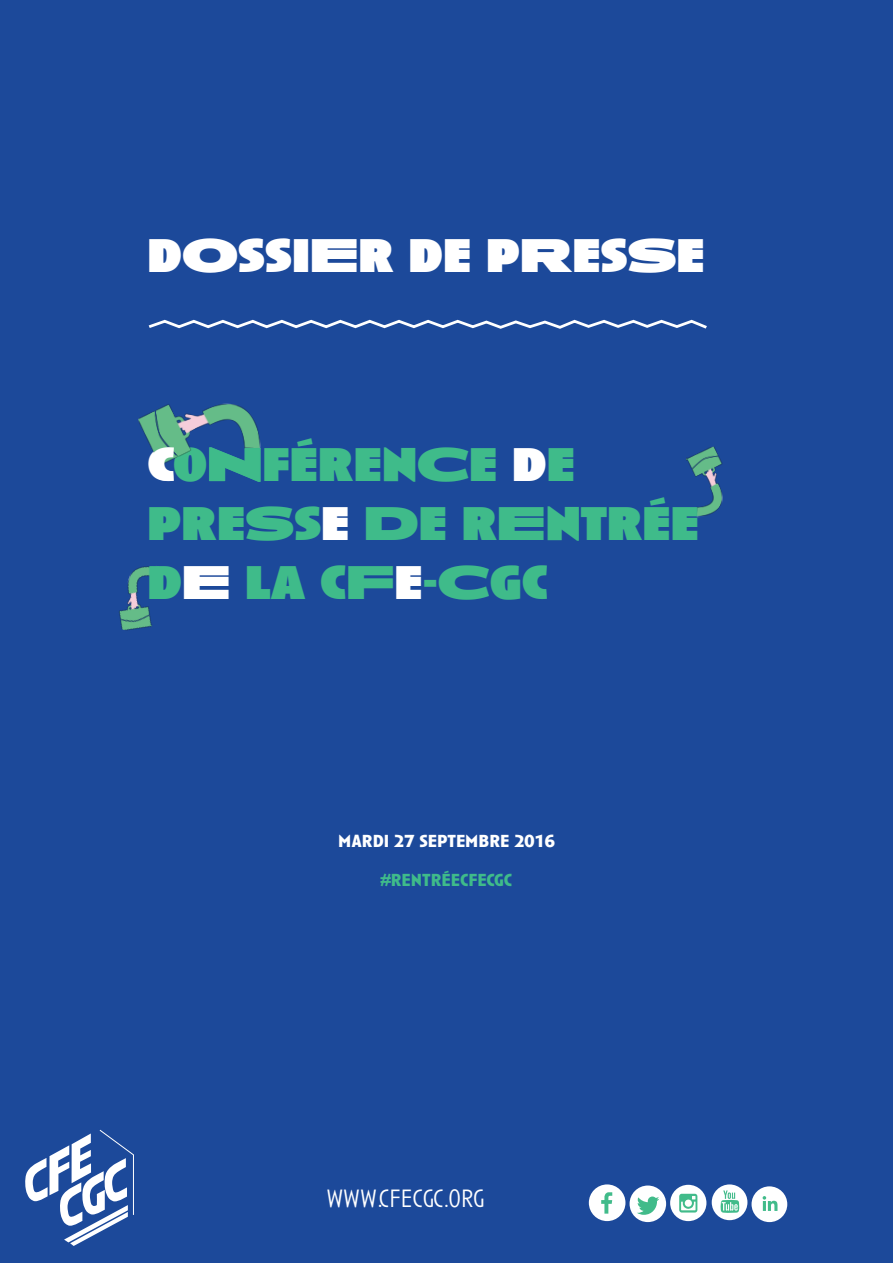
<style>
.page{position:relative;width:893px;height:1263px;background:#1c499a}
.page>*{position:absolute;margin:0;border:0;box-sizing:border-box;transform-origin:0 0}
.t1{font:900 48.9px/58.7px "Anisette";color:#3fbb8a}
.t2{font:900 48.9px "Anisette";color:#fff}
.t3{font:300 25.8px "Anisette Pro";color:#fff}
.t4{font:700 18px "Anisette Pro";color:#fff}
.t5{font:700 18px "Anisette Pro";color:#3fbb8a}
.s1{color:#fff}
</style>
<div class="page">
<img style="left:686px;top:446px;width:37px;height:72px">
<img style="left:119px;top:566px;width:41px;height:65px">
<svg style="left:149px;top:320px;width:558px;height:9px"></svg>
<img style="left:138px;top:403px;width:123px;height:63px">
<svg style="left:25px;top:1129px;width:109px;height:117px"></svg>
<div style="left:589px;top:1184px;width:36px;height:37px;background:#fff;border-radius:50%"></div>
<svg style="left:601px;top:1192px;width:11px;height:21px"></svg>
<div style="left:630px;top:1185px;width:36px;height:37px;background:#fff;border-radius:50%"></div>
<div style="left:670px;top:1185px;width:36px;height:36px;background:#fff;border-radius:50%"></div>
<svg style="left:679px;top:1194px;width:18px;height:18px"></svg>
<svg style="left:681px;top:1196px;width:14px;height:14px"></svg>
<div style="left:685px;top:1199px;width:7px;height:8px;background:#fffefc;border-radius:50%"></div>
<div style="left:712px;top:1184px;width:35px;height:36px;background:#fff;border-radius:50%"></div>
<div style="left:751px;top:1186px;width:36px;height:36px;background:#fff;border-radius:50%"></div>
<svg style="left:720px;top:1190px;width:20px;height:23px"></svg>
<svg style="left:637px;top:1196px;width:22px;height:19px"></svg>
<svg style="left:763px;top:1196px;width:14px;height:15px"></svg>
<p class="t2" style="left:148px;top:228px;width:559px">DOSSIER DE PRESSE</p>
<p class="t1" style="left:148px;top:436px;width:553px"><span class="s1">C</span>O FÉRENCE <span class="s1">D</span>E<br>PRESS<span class="s1">E</span> DE RENTRÉE<br>D<span class="s1">E</span> LA CF<span class="s1">E</span>-CGC</p>
<p class="t1" style="left:207px;top:435px;width:57px">N</p>
<p class="t4" style="left:338px;top:828px;width:218px">MARDI 27 SEPTEMBRE 2016</p>
<p class="t5" style="left:381px;top:867px;width:133px">#RENTRÉECFECGC</p>
<p class="t3" style="left:326px;top:1182px;width:160px">WWW.CFECGC.ORG</p>
</div>
